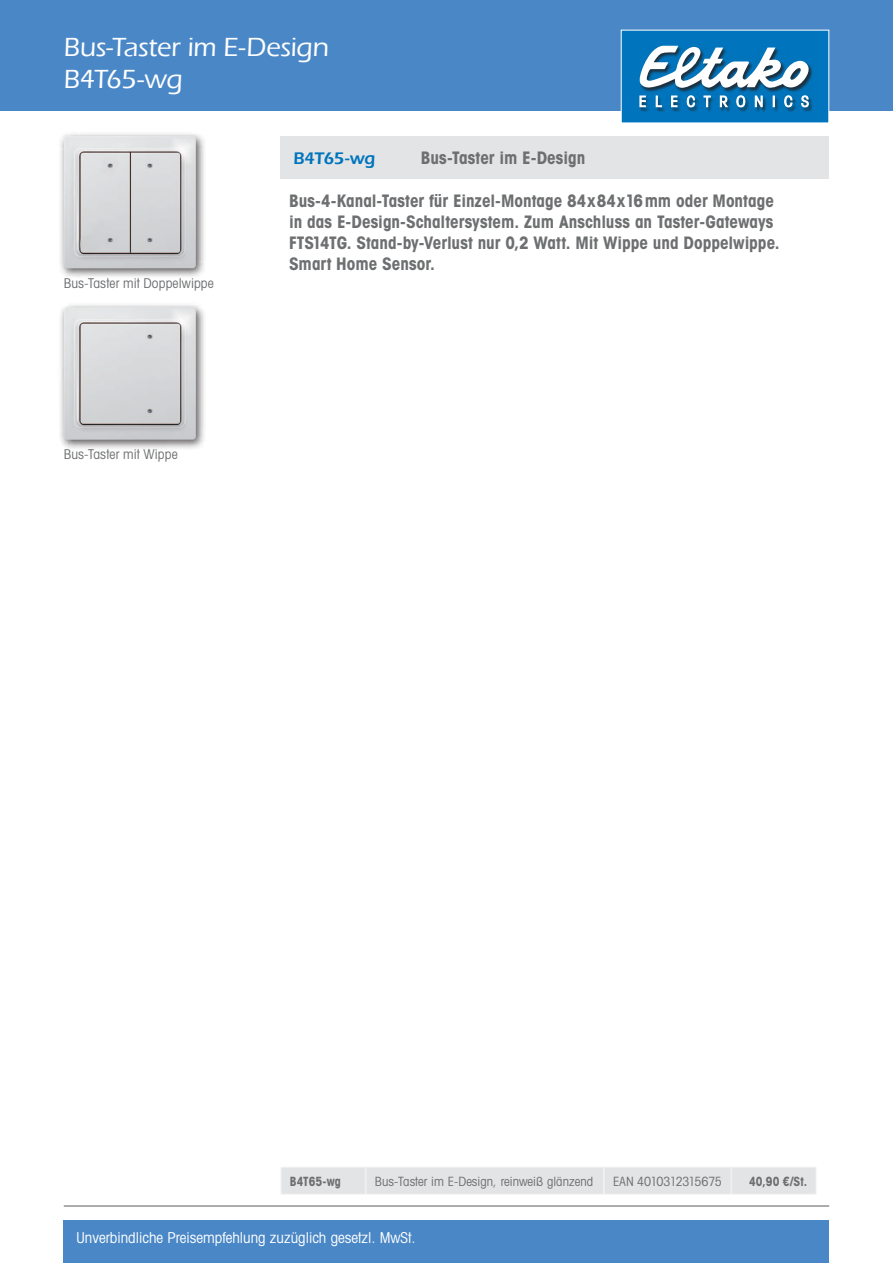
<style>
.page{position:relative;width:893px;height:1263px;background:#fff}
.page>*{position:absolute;margin:0;border:0;box-sizing:border-box;transform-origin:0 0}
.t1{font:500 27px/32.4px "Eras ITC";letter-spacing:-.01em;color:#fff}
.t2{font:700 condensed 17.25px/20.7px "Avant Garde";color:#6d6f71}
.t3{font:600 17.25px "Eras ITC";letter-spacing:-.025em;color:#0074bc}
.t4{font:condensed 15px "Avant Garde";color:#fff}
.t5{font:condensed 13.5px "Avant Garde";letter-spacing:.01em;color:#6d6f71}
.t6{font:condensed 12.75px "Avant Garde";color:#6d6f71}
.t7{font:700 condensed 12.75px "Avant Garde";letter-spacing:.01em;color:#6d6f71;scale:.95 1}
.t8{font:condensed 12.75px "Avant Garde";letter-spacing:-.03em;color:#6d6f71}
</style>
<div class="page">
<div style="left:0;top:0;width:893px;height:111px;background:#4a87c6"></div>
<div style="left:621px;top:30px;width:208px;height:93px;background:#0074bc"></div>
<div style="left:640px;top:46px;width:173px;height:65px;background:#231f20;opacity:.8"></div>
<svg style="left:640px;top:46px;width:169px;height:61px"></svg>
<div style="left:64px;top:1220px;width:765px;height:43px;background:#4a87c6"></div>
<div style="left:281px;top:136px;width:548px;height:43px;background:#e3e4e5"></div>
<div style="left:281px;top:1167px;width:84px;height:27px;background:#e3e4e5"></div>
<div style="left:281px;top:1167px;width:85px;height:27px;border:1px solid #f2f2f3"></div>
<div style="left:366px;top:1167px;width:237px;height:27px;background:#e3e4e5"></div>
<div style="left:366px;top:1167px;width:238px;height:27px;border:1px solid #f2f2f3"></div>
<div style="left:604px;top:1167px;width:127px;height:27px;background:#e3e4e5"></div>
<div style="left:604px;top:1167px;width:127px;height:27px;border:1px solid #f2f2f3"></div>
<div style="left:732px;top:1167px;width:84px;height:27px;background:#e3e4e5"></div>
<div style="left:731px;top:1167px;width:85px;height:27px;border:1px solid #f2f2f3"></div>
<div style="left:58px;top:130px;width:148px;height:149px;background:#231f20;opacity:.75"></div>
<img style="left:64px;top:136px;width:132px;height:132px">
<div style="left:58px;top:301px;width:148px;height:149px;background:#231f20;opacity:.75"></div>
<img style="left:64px;top:308px;width:132px;height:132px">
<hr style="left:64px;top:1206px;width:765px;height:1px;background:#58595b">
<h1 class="t1" style="left:64px;top:31px;width:267px">Bus-Taster im E-Design<br>B4T65-wg</h1>
<p class="t3" style="left:293px;top:149px;width:84px">B4T65-wg</p>
<p class="t2" style="left:421px;top:147px;width:166px">Bus-Taster im E-Design</p>
<p class="t5" style="left:64px;top:275px;width:152px">Bus-Taster mit Doppelwippe</p>
<p class="t5" style="left:64px;top:446px;width:115px">Bus-Taster mit Wippe</p>
<p class="t2" style="left:289px;top:190px;width:492px">Bus-4-Kanal-Taster für Einzel-Montage 84x84x16mm oder Montage in das E-Design-Schaltersystem. Zum Anschluss an Taster-Gateways FTS14TG. Stand-by-Verlust nur 0,2 Watt. Mit Wippe und Doppelwippe.<br>Smart Home Sensor.</p>
<p class="t7" style="left:290px;top:1173px;width:55px">B4T65-wg</p>
<p class="t6" style="left:375px;top:1173px;width:220px">Bus-Taster im E-Design, reinweiß glänzend</p>
<p class="t8" style="left:613px;top:1173px;width:110px">EAN 4010312315675</p>
<p class="t7" style="left:749px;top:1173px;width:63px">40,90 €/St.</p>
<p class="t4" style="left:77px;top:1228px;width:341px">Unverbindliche Preisempfehlung zuzüglich gesetzl. MwSt.</p>
</div>
